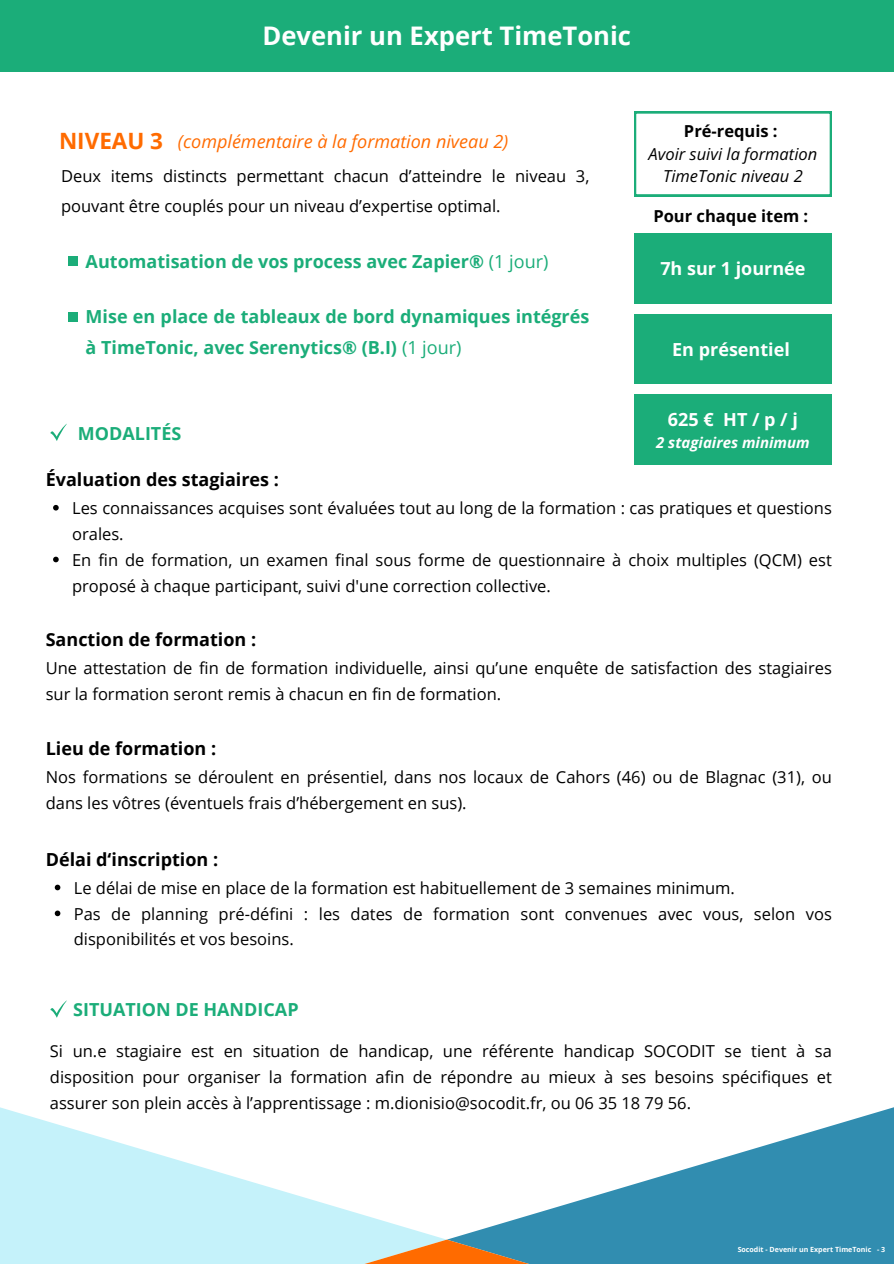
<style>
.page{position:relative;width:894px;height:1264px;background:#fff}
.page>*{position:absolute;margin:0;border:0;box-sizing:border-box;transform-origin:0 0}
.t1{font:700 25.65px "Open Sans";color:#fff}
.t2{font:700 22.5px "Open Sans";color:#ff6b00}
.t3{font:700 18px/31.5px "Open Sans";color:#1bad79}
.t4{font:700 18px "Open Sans";color:#000}
.t5{font:700 18px "Open Sans";color:#fff}
.t6{font:italic 18px "Open Sans";color:#ff6b00}
.t7{font:16.5px/25.8px "Open Sans";color:#000}
.t8{font:italic 16.5px/22.5px "Open Sans";color:#000;text-align:center}
.t9{font:700 16.5px "Open Sans";color:#000}
.t10{font:italic 700 15px "Open Sans";color:#fff}
.t11{font:700 7.05px "Open Sans";color:#fff}
.s1{font-weight:700;font-style:normal}
.s2{font-weight:400}
</style>
<div class="page">
<svg style="left:449px;top:1107px;width:444px;height:156px;fill:#318db0"></svg>
<svg style="left:0;top:1107px;width:444px;height:156px;fill:#c5f2fa"></svg>
<svg style="left:275px;top:1239px;width:343px;height:24px;background:#99aca5"></svg>
<div style="left:0;top:0;width:893px;height:71px;background:#1bad79"></div>
<div style="left:634px;top:233px;width:197px;height:70px;background:#1bad79"></div>
<svg style="left:634px;top:111px;width:197px;height:85px"></svg>
<svg style="left:50px;top:423px;width:17px;height:18px"></svg>
<svg style="left:53px;top:505px;width:6px;height:5px"></svg>
<svg style="left:53px;top:556px;width:6px;height:6px"></svg>
<div style="left:68px;top:256px;width:10px;height:10px;background:#1bad79"></div>
<div style="left:68px;top:312px;width:10px;height:10px;background:#1bad79"></div>
<svg style="left:50px;top:1000px;width:17px;height:17px"></svg>
<svg style="left:55px;top:884px;width:5px;height:6px"></svg>
<svg style="left:55px;top:910px;width:5px;height:6px"></svg>
<div style="left:634px;top:314px;width:197px;height:69px;background:#1bad79"></div>
<div style="left:634px;top:395px;width:197px;height:69px;background:#1bad79"></div>
<h1 class="t1" style="left:262px;top:18px;width:370px">Devenir un Expert TimeTonic</h1>
<h5 class="t2" style="left:59px;top:125px;width:106px">NIVEAU 3</h5>
<h5 class="t8" style="left:648px;top:120px;width:170px"><span class="s1">Pré-requis :<br></span>Avoir suivi la formation<br>TimeTonic niveau 2</h5>
<p class="t6" style="left:178px;top:128px;width:332px">(complémentaire à la formation niveau 2)</p>
<p class="t7" style="left:61px;top:160px;width:529px;line-height:30.3px">Deux items distincts permettant chacun d’atteindre le niveau 3, pouvant être couplés pour un niveau d’expertise optimal.</p>
<h3 class="t9" style="left:653px;top:204px;width:156px">Pour chaque item :</h3>
<h5 class="t3" style="left:86px;top:245px;width:464px">Automatisation de vos process avec Zapier® <span class="s2">(1 jour)</span></h5>
<h4 class="t3" style="left:86px;top:300px;width:505px">Mise en place de tableaux de bord dynamiques intégrés à TimeTonic, avec Serenytics® (B.I) <span class="s2">(1 jour)</span></h4>
<h4 class="t3" style="left:78px;top:417px;width:105px">MODALITÉS</h4>
<p class="t4" style="left:46px;top:466px;width:235px">Évaluation des stagiaires :</p>
<p class="t5" style="left:660px;top:256px;width:147px">7h sur 1 journée</p>
<h4 class="t5" style="left:672px;top:337px;width:119px">En présentiel</h4>
<p class="t5" style="left:667px;top:407px;width:131px">625 € HT / p / j</p>
<p class="t10" style="left:656px;top:431px;width:155px">2 stagiaires minimum</p>
<p class="t7" style="left:72px;top:494px;width:761px">Les connaissances acquises sont évaluées tout au long de la formation : cas pratiques et questions orales.</p>
<p class="t7" style="left:72px;top:546px;width:761px">En fin de formation, un examen final sous forme de questionnaire à choix multiples (QCM) est proposé à chaque participant, suivi d'une correction collective.</p>
<h5 class="t4" style="left:46px;top:627px;width:212px">Sanction de formation :</h5>
<h5 class="t7" style="left:46px;top:655px;width:787px">Une attestation de fin de formation individuelle, ainsi qu’une enquête de satisfaction des stagiaires sur la formation seront remis à chacun en fin de formation.</h5>
<h4 class="t4" style="left:46px;top:735px;width:172px">Lieu de formation :</h4>
<h4 class="t7" style="left:46px;top:763px;width:787px">Nos formations se déroulent en présentiel, dans nos locaux de Cahors (46) ou de Blagnac (31), ou dans les vôtres (éventuels frais d’hébergement en sus).</h4>
<p class="t4" style="left:46px;top:846px;width:174px">Délai d‘inscription :</p>
<p class="t7" style="left:74px;top:874px;width:662px">Le délai de mise en place de la formation est habituellement de 3 semaines minimum.</p>
<h4 class="t7" style="left:74px;top:900px;width:759px">Pas de planning pré-défini : les dates de formation sont convenues avec vous, selon vos disponibilités et vos besoins.</h4>
<h5 class="t3" style="left:73px;top:993px;width:227px">SITUATION DE HANDICAP</h5>
<h6 class="t7" style="left:50px;top:1037px;width:783px;text-align:justify">Si un.e stagiaire est en situation de handicap, une référente handicap SOCODIT se tient à sa disposition pour organiser la formation afin de répondre au mieux à ses besoins spécifiques et assurer son plein accès à l’apprentissage : m.dionisio@socodit.fr, ou 06 35 18 79 56.</h6>
<h5 class="t11" style="left:737px;top:1244px;width:149px">Socodit - Devenir un Expert TimeTonic - 3</h5>
</div>
